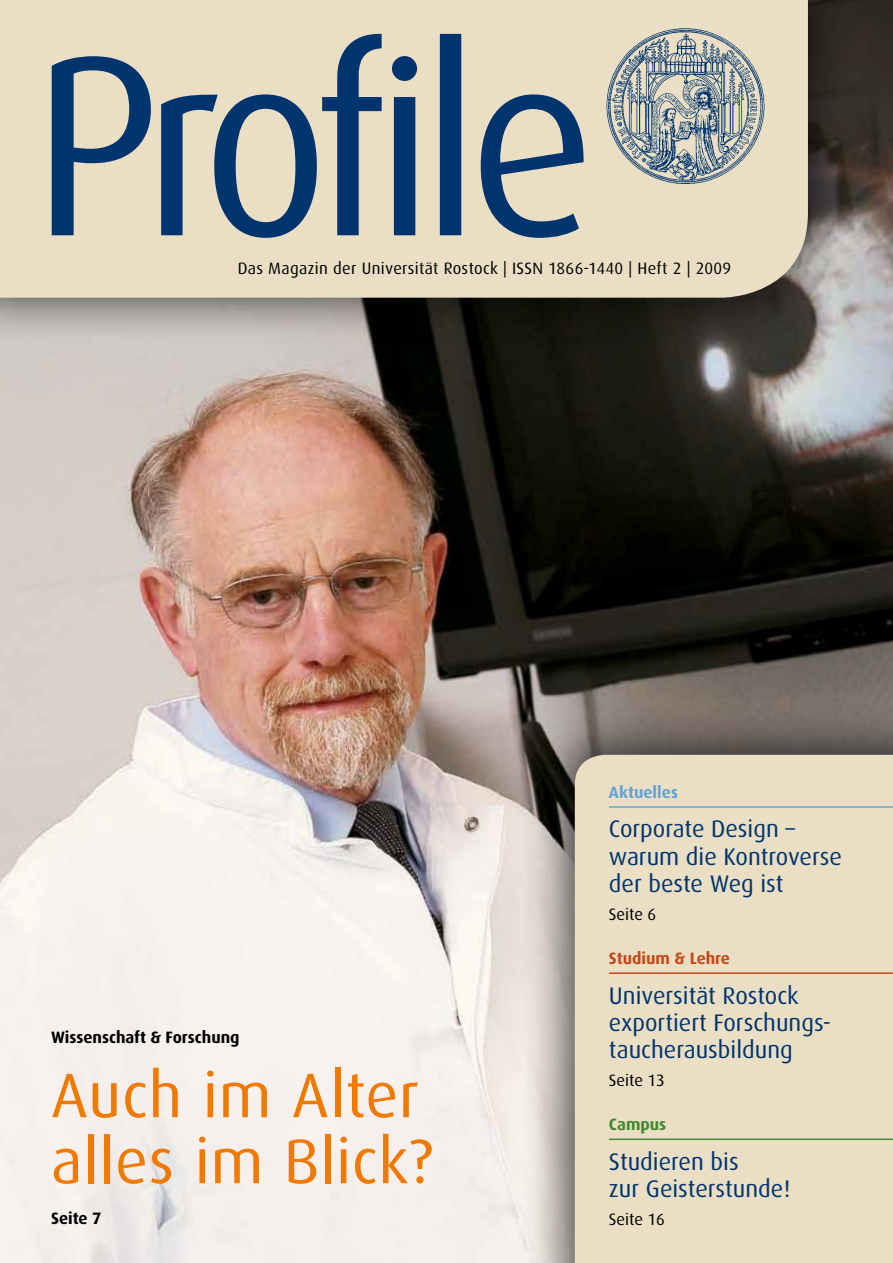
<style>
.page{position:relative;width:893px;height:1263px;background:#fff}
.page>*{position:absolute;margin:0;border:0;box-sizing:border-box;transform-origin:0 0}
.t1{font:63px/66px "Dax Pro";letter-spacing:.01em;color:#f07900}
.t2{font:24px/27px "Dax Pro";color:#00346e}
.t3{font:16.5px "Dax Pro";letter-spacing:.015em;color:#000}
.t4{font:700 16.5px "Dax Pro";color:#000}
.t5{font:700 16.5px "Dax Pro";color:#c74715}
.t6{font:700 16.5px "Dax Pro";color:#62a4d7}
.t7{font:700 16.5px "Dax Pro";color:#3f892e}
</style>
<div class="page">
<img style="left:0;top:0;width:893px;height:1263px">
<div style="left:0;top:0;width:852px;height:342px;background:#000;opacity:.75"></div>
<div style="left:0;top:0;width:808px;height:298px;background:#eadfc4"></div>
<img style="left:605px;top:25px;width:162px;height:162px">
<svg style="left:52px;top:34px;width:532px;height:204px;background:#9da6a7"></svg>
<div style="left:518px;top:698px;width:375px;height:565px;background:#000;opacity:.75"></div>
<div style="left:575px;top:755px;width:318px;height:508px;background:#eadfc4"></div>
<hr style="left:609px;top:806px;width:284px;height:2px;background:#62a4d7">
<hr style="left:609px;top:972px;width:284px;height:2px;background:#c74715">
<hr style="left:609px;top:1138px;width:284px;height:2px;background:#3f892e">
<p class="t3" style="left:238px;top:258px;width:495px">Das Magazin der Universität Rostock | ISSN 1866-1440 | Heft 2 | 2009</p>
<p class="t4" style="left:51px;top:1026px;width:190px">Wissenschaft &amp; Forschung</p>
<h1 class="t1" style="left:51px;top:1060px;width:383px">Auch im Alter alles im Blick?</h1>
<p class="t4" style="left:51px;top:1207px;width:52px">Seite 7</p>
<p class="t6" style="left:609px;top:781px;width:71px">Aktuelles</p>
<p class="t2" style="left:609px;top:815px;width:235px">Corporate Design – warum die Kontroverse der beste Weg ist</p>
<p class="t3" style="left:609px;top:903px;width:49px">Seite 6</p>
<p class="t5" style="left:609px;top:947px;width:123px">Studium &amp; Lehre</p>
<p class="t2" style="left:609px;top:981px;width:221px">Universität Rostock exportiert Forschungs&shy;taucherausbildung</p>
<p class="t3" style="left:609px;top:1069px;width:57px">Seite 13</p>
<p class="t7" style="left:609px;top:1114px;width:59px">Campus</p>
<p class="t2" style="left:609px;top:1147px;width:183px">Studieren bis<br>zur Geisterstunde!</p>
<p class="t3" style="left:609px;top:1209px;width:57px">Seite 16</p>
</div>
